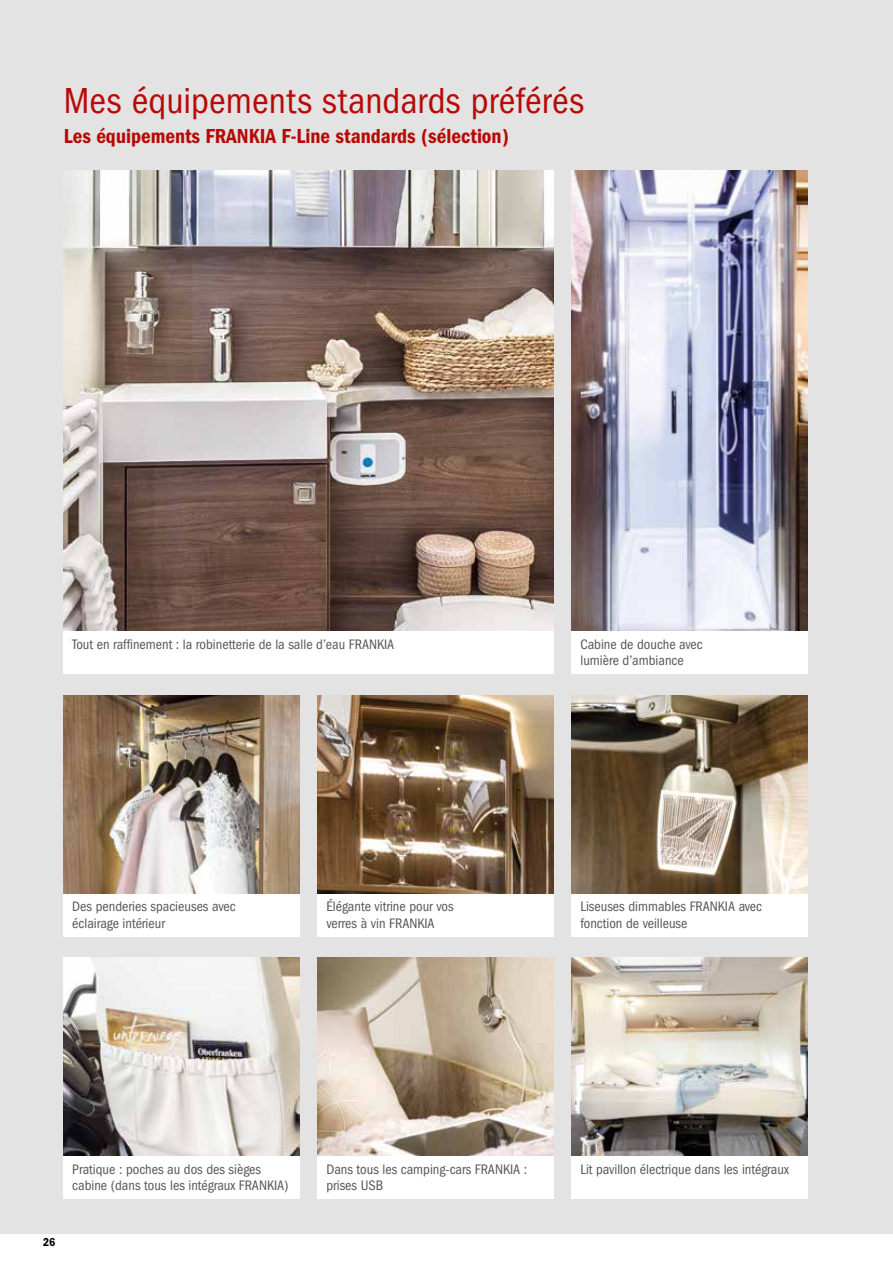
<style>
.page{position:relative;width:893px;height:1263px;background:#fff}
.page>*{position:absolute;margin:0;border:0;box-sizing:border-box;transform-origin:0 0}
.t1{font:condensed 37.5px "Franklin Gothic";letter-spacing:.005em;color:#b70a06}
.t2{font:600 condensed 21px "Franklin Gothic";color:#b70a06}
.t3{font:condensed 14.25px/16.5px "Franklin Gothic";color:#565656}
.t4{font:600 condensed 12px "Franklin Gothic";color:#000}
</style>
<div class="page">
<div style="left:0;top:0;width:893px;height:1233px;background:#e3e3e3"></div>
<img style="left:572px;top:958px;width:236px;height:199px">
<img style="left:64px;top:170px;width:490px;height:461px">
<img style="left:572px;top:695px;width:236px;height:199px">
<img style="left:318px;top:695px;width:236px;height:199px">
<img style="left:318px;top:958px;width:236px;height:199px">
<img style="left:64px;top:695px;width:236px;height:199px">
<img style="left:64px;top:958px;width:236px;height:199px">
<img style="left:572px;top:170px;width:236px;height:461px">
<div style="left:64px;top:631px;width:490px;height:43px;background:#fff"></div>
<div style="left:572px;top:631px;width:236px;height:43px;background:#fff"></div>
<div style="left:572px;top:894px;width:236px;height:42px;background:#fff"></div>
<div style="left:572px;top:1157px;width:236px;height:42px;background:#fff"></div>
<div style="left:318px;top:894px;width:236px;height:42px;background:#fff"></div>
<div style="left:318px;top:1157px;width:236px;height:42px;background:#fff"></div>
<div style="left:64px;top:894px;width:236px;height:42px;background:#fff"></div>
<div style="left:64px;top:1157px;width:236px;height:42px;background:#fff"></div>
<h1 class="t1" style="left:64px;top:80px;width:522px">Mes équipements standards préférés</h1>
<h2 class="t2" style="left:64px;top:124px;width:447px">Les équipements FRANKIA F-Line standards (sélection)</h2>
<p class="t3" style="left:72px;top:636px;width:323px">Tout en raffinement : la robinetterie de la salle d’eau FRANKIA</p>
<p class="t3" style="left:580px;top:636px;width:124px">Cabine de douche avec lumière d’ambiance</p>
<p class="t3" style="left:72px;top:898px;width:165px">Des penderies spacieuses avec éclairage intérieur</p>
<p class="t3" style="left:326px;top:898px;width:129px">Élégante vitrine pour vos verres à vin FRANKIA</p>
<p class="t3" style="left:580px;top:898px;width:183px">Liseuses dimmables FRANKIA avec fonction de veilleuse</p>
<p class="t3" style="left:72px;top:1161px;width:218px">Pratique : poches au dos des sièges cabine (dans tous les intégraux FRANKIA)</p>
<p class="t4" style="left:43px;top:1235px;width:14px">26</p>
<p class="t3" style="left:326px;top:1161px;width:202px">Dans tous les camping-cars FRANKIA : prises USB</p>
<p class="t3" style="left:580px;top:1161px;width:210px">Lit pavillon électrique dans les intégraux</p>
</div>
